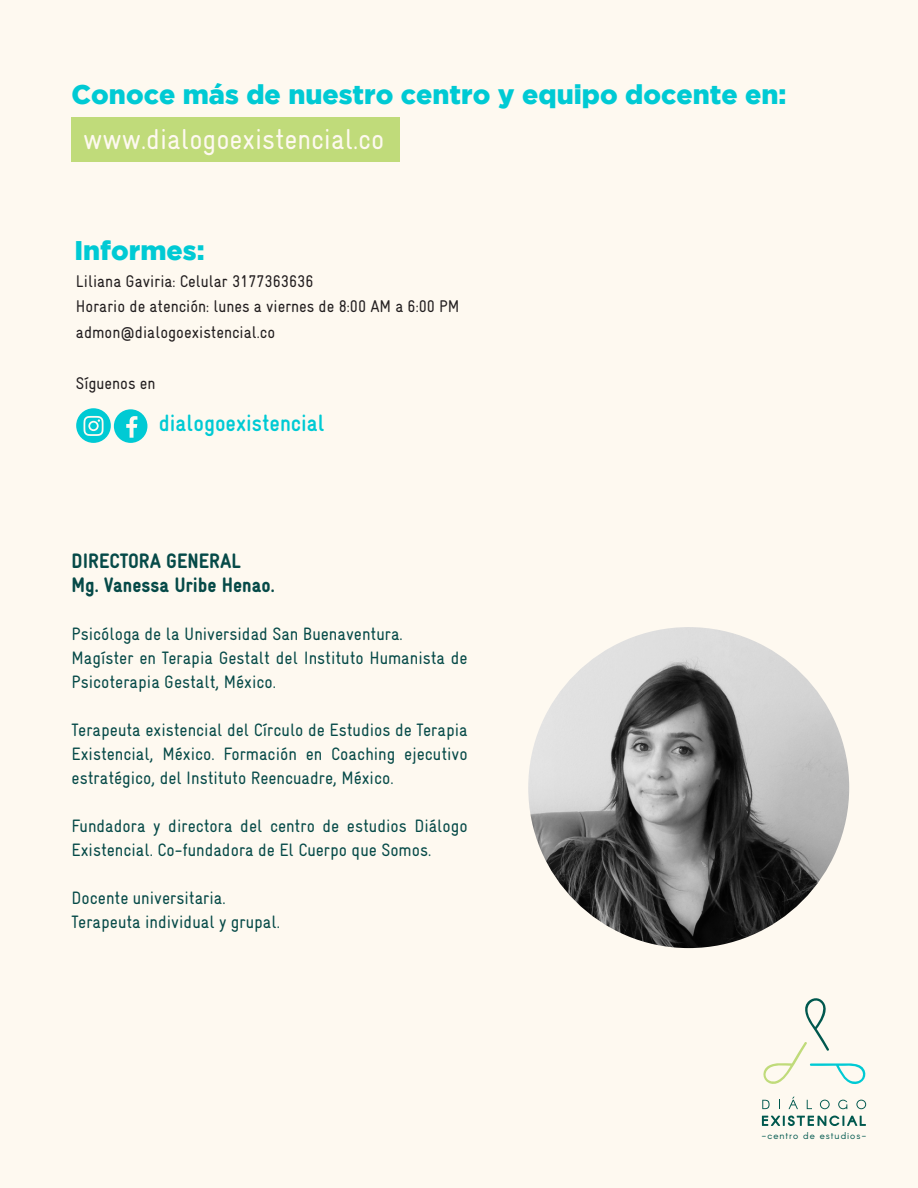
<style>
.page{position:relative;width:918px;height:1188px;background:#fef9f0}
.page>*{position:absolute;margin:0;border:0;box-sizing:border-box;transform-origin:0 0}
.t1{font:28.8px "Gravur Condensed";color:#fef9f0}
.t2{font:900 27px "Gotham";color:#00cad4}
.t3{font:700 23.7px "Gravur Condensed";color:#00cad4}
.t4{font:900 21px/24px "Gravur Condensed";color:#064a48}
.t5{font:18px/24px "Gravur Condensed";color:#064a48}
.t6{font:16.95px/25.5px "Gravur Condensed";color:#231f20}
.t7{font:9.75px "Arcon";letter-spacing:.1em;color:#00584e}
</style>
<div class="page">
<svg style="left:762px;top:1100px;width:8px;height:9px"></svg>
<svg style="left:789px;top:1097px;width:9px;height:12px"></svg>
<svg style="left:807px;top:1100px;width:5px;height:9px"></svg>
<svg style="left:820px;top:1100px;width:10px;height:9px"></svg>
<svg style="left:838px;top:1100px;width:9px;height:9px"></svg>
<svg style="left:856px;top:1100px;width:10px;height:9px"></svg>
<svg style="left:762px;top:1116px;width:104px;height:10px"></svg>
<svg style="left:763px;top:998px;width:103px;height:87px"></svg>
<img style="left:528px;top:627px;width:321px;height:321px;border-radius:160px">
<svg style="left:76px;top:408px;width:71px;height:35px"></svg>
<div style="left:72px;top:118px;width:328px;height:44px;background:#c0db7a"></div>
<h2 class="t2" style="left:72px;top:79px;width:716px">Conoce más de nuestro centro y equipo docente en:</h2>
<h1 class="t1" style="left:83px;top:123px;width:303px">www.dialogoexistencial.co</h1>
<h2 class="t2" style="left:74px;top:234px;width:132px">Informes:</h2>
<p class="t6" style="left:76px;top:268px;width:385px">Liliana Gaviria: Celular 3177363636<br>Horario de atención: lunes a viernes de 8:00 AM a 6:00 PM admon@dialogoexistencial.co</p>
<p class="t6" style="left:76px;top:370px;width:81px">Síguenos en</p>
<h3 class="t3" style="left:159px;top:410px;width:168px">dialogoexistencial</h3>
<p class="t4" style="left:72px;top:549px;width:205px">DIRECTORA GENERAL<br>Mg. Vanessa Uribe Henao.</p>
<p class="t5" style="left:72px;top:622px;width:398px">Psicóloga de la Universidad San Buenaventura.<br>Magíster en Terapia Gestalt del Instituto Humanista de<br>Psicoterapia Gestalt, México.</p>
<p class="t5" style="left:72px;top:718px;width:398px;text-align:justify">Terapeuta existencial del Círculo de Estudios de Terapia Existencial, México. Formación en Coaching ejecutivo estratégico, del Instituto Reencuadre, México.</p>
<p class="t5" style="left:72px;top:814px;width:398px">Fundadora y directora del centro de estudios Diálogo<br>Existencial. Co-fundadora de El Cuerpo que Somos.</p>
<p class="t5" style="left:72px;top:886px;width:210px">Docente universitaria.<br>Terapeuta individual y grupal.</p>
<p class="t7" style="left:761px;top:1130px;width:107px">-centro de estudios-</p>
</div>
